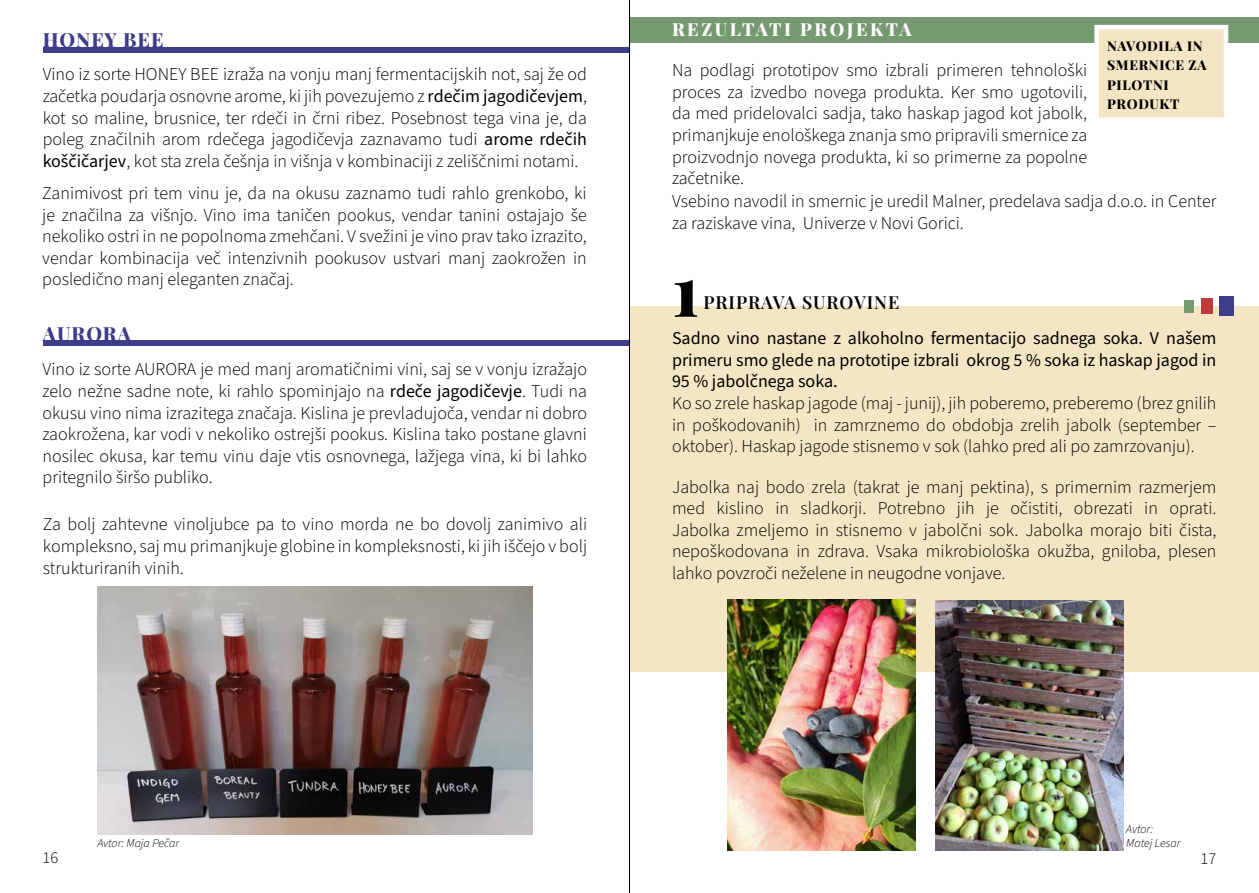
<style>
.page{position:relative;width:1259px;height:893px;background:#fff}
.page>*{position:absolute;margin:0;border:0;box-sizing:border-box;transform-origin:0 0}
.t1{font:800 70.5px "Playfair Display";color:#000}
.t2{font:800 19.5px "Playfair Display";letter-spacing:.1em;color:#fff}
.t3{font:800 19.5px "Playfair Display";letter-spacing:.05em;color:#3c3d89}
.t4{font:300 18px/21.6px "Source Sans 3";color:#000;text-align:justify}
.t5{font:18px/21.6px "Source Sans 3";color:#000;text-align:justify}
.t6{font:800 18px "Playfair Display";letter-spacing:.14em;color:#fff}
.t7{font:600 18px "Playfair Display";letter-spacing:.05em;color:#000}
.t8{font:300 16.5px "Source Sans 3";color:#000}
.t9{font:800 13.5px/19.5px "Playfair Display";letter-spacing:.05em;color:#000}
.t10{font:italic 300 12px "Source Sans 3";color:#000}
.s1{font-weight:400}
</style>
<div class="page">
<div style="left:629px;top:307px;width:630px;height:365px;background:#f4e6c4"></div>
<div style="left:43px;top:340px;width:586px;height:6px;background:#3d3d89"></div>
<div style="left:629px;top:17px;width:630px;height:25px;background:#759a6f"></div>
<div style="left:1094px;top:25px;width:134px;height:97px;background:#f4e6c4;border:4px solid #fff"></div>
<div style="left:43px;top:47px;width:586px;height:5px;background:#3d3d89"></div>
<div style="left:1219px;top:297px;width:15px;height:19px;background:#3d3d8a"></div>
<div style="left:1201px;top:299px;width:12px;height:15px;background:#c03c3c"></div>
<div style="left:1184px;top:300px;width:10px;height:12px;background:#759a6f"></div>
<img style="left:97px;top:587px;width:435px;height:247px">
<img style="left:935px;top:600px;width:188px;height:250px">
<img style="left:727px;top:600px;width:188px;height:250px">
<hr style="left:629px;top:0;width:1px;height:893px;background:#000">
<p class="t3" style="left:43px;top:24px;width:122px">HONEY BEE</p>
<p class="t4" style="left:43px;top:64px;width:546px">Vino iz sorte HONEY BEE izraža na vonju manj fermentacijskih not, saj že od začetka poudarja osnovne arome, ki jih povezujemo z <span class="s1">rdečim jagodičevjem</span>, kot so maline, brusnice, ter rdeči in črni ribez. Posebnost tega vina je, da poleg značilnih arom rdečega jagodičevja zaznavamo tudi <span class="s1">arome rdečih koščičarjev</span>, kot sta zrela češnja in višnja v kombinaciji z zeliščnimi notami.</p>
<p class="t4" style="left:42px;top:182px;width:546px">Zanimivost pri tem vinu je, da na okusu zaznamo tudi rahlo grenkobo, ki je značilna za višnjo. Vino ima taničen pookus, vendar tanini ostajajo še nekoliko ostri in ne popolnoma zmehčani. V svežini je vino prav tako izrazito, vendar kombinacija več intenzivnih pookusov ustvari manj zaokrožen in posledično manj eleganten značaj.</p>
<p class="t3" style="left:43px;top:318px;width:90px">AURORA</p>
<p class="t4" style="left:43px;top:359px;width:546px">Vino iz sorte AURORA je med manj aromatičnimi vini, saj se v vonju izražajo zelo nežne sadne note, ki rahlo spominjajo na <span class="s1">rdeče jagodičevje</span>. Tudi na okusu vino nima izrazitega značaja. Kislina je prevladujoča, vendar ni dobro zaokrožena, kar vodi v nekoliko ostrejši pookus. Kislina tako postane glavni nosilec okusa, kar temu vinu daje vtis osnovnega, lažjega vina, ki bi lahko pritegnilo širšo publiko.</p>
<p class="t4" style="left:43px;top:514px;width:546px">Za bolj zahtevne vinoljubce pa to vino morda ne bo dovolj zanimivo ali kompleksno, saj mu primanjkuje globine in kompleksnosti, ki jih iščejo v bolj strukturiranih vinih.</p>
<p class="t6" style="left:672px;top:15px;width:241px">REZULTATI PROJEKTA</p>
<p class="t2" style="left:672px;top:19px;width:248px">REZULTATI PROJEKTA</p>
<p class="t4" style="left:672px;top:59px;width:416px">Na podlagi prototipov smo izbrali primeren tehnološki proces za izvedbo novega produkta. Ker smo ugotovili, da med pridelovalci sadja, tako haskap jagod kot jabolk, primanjkuje enološkega znanja smo pripravili smernice za proizvodnjo novega produkta, ki so primerne za popolne začetnike.</p>
<p class="t9" style="left:1107px;top:35px;width:101px">NAVODILA IN<br>SMERNICE ZA<br>PILOTNI<br>PRODUKT</p>
<p class="t4" style="left:672px;top:191px;width:546px">Vsebino navodil in smernic je uredil Malner, predelava sadja d.o.o. in Center za raziskave vina, Univerze v Novi Gorici.</p>
<h1 class="t1" style="left:672px;top:235px;width:29px">1</h1>
<p class="t7" style="left:703px;top:288px;width:197px">PRIPRAVA SUROVINE</p>
<p class="t5" style="left:672px;top:327px;width:546px">Sadno vino nastane z alkoholno fermentacijo sadnega soka. V našem primeru smo glede na prototipe izbrali okrog 5 % soka iz haskap jagod in 95 % jabolčnega soka.</p>
<p class="t4" style="left:672px;top:392px;width:546px">Ko so zrele haskap jagode (maj - junij), jih poberemo, preberemo (brez gnilih in poškodovanih) in zamrznemo do obdobja zrelih jabolk (september – oktober). Haskap jagode stisnemo v sok (lahko pred ali po zamrzovanju).</p>
<p class="t4" style="left:672px;top:476px;width:546px">Jabolka naj bodo zrela (takrat je manj pektina), s primernim razmerjem med kislino in sladkorji. Potrebno jih je očistiti, obrezati in oprati.<br>Jabolka zmeljemo in stisnemo v jabolčni sok. Jabolka morajo biti čista, nepoškodovana in zdrava. Vsaka mikrobiološka okužba, gniloba, plesen lahko povzroči neželene in neugodne vonjave.</p>
<p class="t10" style="left:1126px;top:821px;width:28px">Avtor:</p>
<p class="t10" style="left:97px;top:835px;width:83px">Avtor: Maja Pečar</p>
<p class="t10" style="left:1126px;top:836px;width:56px">Matej Lesar</p>
<p class="t8" style="left:43px;top:848px;width:17px">16</p>
<p class="t8" style="left:1200px;top:848px;width:17px">17</p>
</div>
